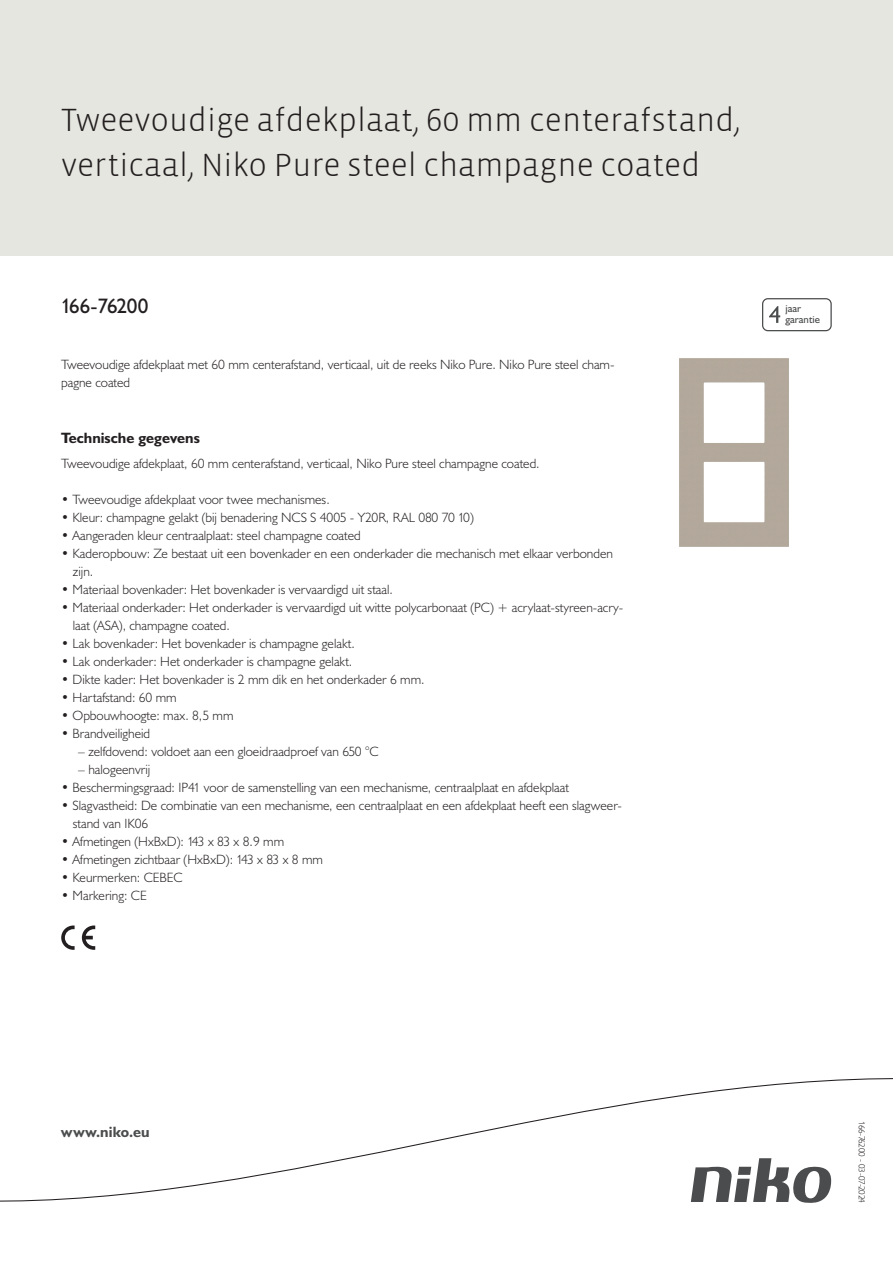
<style>
.page{position:relative;width:893px;height:1263px;background:#fff}
.page>*{position:absolute;margin:0;border:0;box-sizing:border-box;transform-origin:0 0}
.Title_datasheets{font:300 33px/45px "Vista Sans";color:#231f20}
.Article_number{font:21px "Humanist 521 BT";letter-spacing:-.03em;color:#231f20}
.Titles_parts{font:700 15px "Humanist 521 BT";color:#231f20}
.titel_afbeelding{font:700 15px "Humanist 521 BT";letter-spacing:.005em;color:#4b4c4d}
.USP_Bullets{font:300 13.5px/18px "Humanist 521 BT";color:#231f20}
.Platte_tekst_CAB{font:300 13.5px/18px "Humanist 521 BT";color:#231f20}
.USP_Bullets_level_2{font:300 13.5px "Humanist 521 BT";color:#231f20}
.t1{font:10.8px/10.8px "Humanist 521 BT";color:#4b4c4d}
.Revision{font:300 9px "Humanist 521 BT";letter-spacing:-.05em;color:#231f20}
</style>
<div class="page">
<div style="left:0;top:0;width:893px;height:255px;background:#e6e6e0"></div>
<svg style="left:82px;top:925px;width:13px;height:25px"></svg>
<svg style="left:61px;top:925px;width:14px;height:25px"></svg>
<svg style="left:762px;top:298px;width:70px;height:33px"></svg>
<svg style="left:0;top:1078px;width:893px;height:125px"></svg>
<img style="left:679px;top:358px;width:110px;height:189px">
<p class="Title_datasheets" style="left:61px;top:98px;width:681px">Tweevoudige afdekplaat, 60 mm centerafstand, verticaal, Niko Pure steel champagne coated</p>
<p class="Article_number" style="left:61px;top:293px;width:89px">166-76200</p>
<p class="t1" style="left:785px;top:303px;width:36px">jaar garantie</p>
<p class="Platte_tekst_CAB" style="left:61px;top:355px;width:555px">Tweevoudige afdekplaat met 60 mm centerafstand, verticaal, uit de reeks Niko Pure. Niko Pure steel cham&shy;pagne coated</p>
<p class="Titles_parts" style="left:61px;top:429px;width:140px">Technische gegevens</p>
<p class="Platte_tekst_CAB" style="left:61px;top:454px;width:480px">Tweevoudige afdekplaat, 60 mm centerafstand, verticaal, Niko Pure steel champagne coated.</p>
<p class="USP_Bullets" style="left:61px;top:490px;width:270px">• Tweevoudige afdekplaat voor twee mechanismes.</p>
<p class="USP_Bullets" style="left:61px;top:508px;width:414px">• Kleur: champagne gelakt (bij benadering NCS S 4005 - Y20R, RAL 080 70 10)</p>
<p class="USP_Bullets" style="left:61px;top:526px;width:301px">• Aangeraden kleur centraalplaat: steel champagne coated</p>
<p class="USP_Bullets" style="left:73px;top:544px;width:542px;text-indent:-12px">• Kaderopbouw: Ze bestaat uit een bovenkader en een onderkader die mechanisch met elkaar verbonden zijn.</p>
<p class="USP_Bullets" style="left:61px;top:580px;width:333px">• Materiaal bovenkader: Het bovenkader is vervaardigd uit staal.</p>
<p class="USP_Bullets" style="left:73px;top:598px;width:552px;text-indent:-12px">• Materiaal onderkader: Het onderkader is vervaardigd uit witte polycarbonaat (PC) + acrylaat-styreen-acry&shy;laat (ASA), champagne coated.</p>
<p class="USP_Bullets" style="left:61px;top:634px;width:295px">• Lak bovenkader: Het bovenkader is champagne gelakt.</p>
<p class="USP_Bullets" style="left:61px;top:652px;width:293px">• Lak onderkader: Het onderkader is champagne gelakt.</p>
<p class="USP_Bullets" style="left:61px;top:670px;width:365px">• Dikte kader: Het bovenkader is 2 mm dik en het onderkader 6 mm.</p>
<p class="USP_Bullets" style="left:61px;top:688px;width:117px">• Hartafstand: 60 mm</p>
<p class="USP_Bullets" style="left:61px;top:706px;width:174px">• Opbouwhoogte: max. 8,5 mm</p>
<p class="USP_Bullets" style="left:61px;top:724px;width:91px">• Brandveiligheid</p>
<p class="USP_Bullets_level_2" style="left:78px;top:743px;width:302px">– zelfdovend: voldoet aan een gloeidraadproef van 650 °C</p>
<p class="USP_Bullets_level_2" style="left:78px;top:761px;width:73px">– halogeenvrij</p>
<p class="USP_Bullets" style="left:61px;top:778px;width:509px">• Beschermingsgraad: IP41 voor de samenstelling van een mechanisme, centraalplaat en afdekplaat</p>
<p class="USP_Bullets" style="left:73px;top:796px;width:550px;text-indent:-12px">• Slagvastheid: De combinatie van een mechanisme, een centraalplaat en een afdekplaat heeft een slagweer&shy;stand van IK06</p>
<p class="USP_Bullets" style="left:61px;top:832px;width:224px">• Afmetingen (HxBxD): 143 x 83 x 8.9 mm</p>
<p class="USP_Bullets" style="left:61px;top:850px;width:263px">• Afmetingen zichtbaar (HxBxD): 143 x 83 x 8 mm</p>
<p class="USP_Bullets" style="left:61px;top:868px;width:123px">• Keurmerken: CEBEC</p>
<p class="USP_Bullets" style="left:61px;top:886px;width:87px">• Markering: CE</p>
<p class="titel_afbeelding" style="left:61px;top:1122px;width:90px">www.niko.eu</p>
<p class="Revision" style="left:868px;top:1121px;width:83px;rotate:90deg">166-76200 - 03-07-2024</p>
</div>
